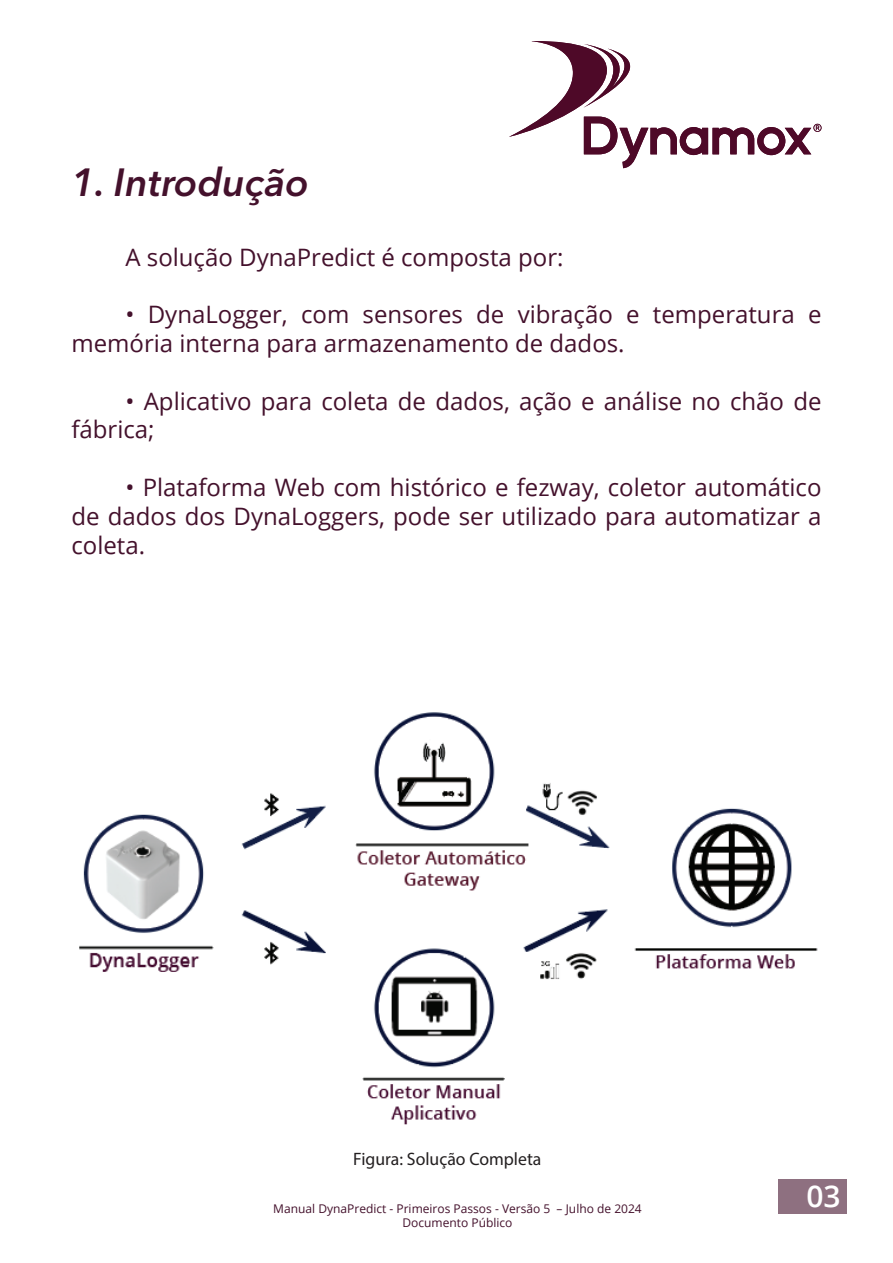
<style>
.page{position:relative;width:893px;height:1263px;background:#fff}
.page>*{position:absolute;margin:0;border:0;box-sizing:border-box;transform-origin:0 0}
.t1{font:italic 600 39px "Avenir Next LT Pro";color:#44112c}
.t2{font:600 30px "Open Sans";color:#fff}
.t3{font:24px/28.8px "Open Sans";color:#44112c}
.t4{font:18px "Myriad Pro";color:#231f20}
.t5{font:12px/14.4px "Open Sans";color:#44112c;text-align:center}
</style>
<div class="page">
<img style="left:79px;top:712px;width:739px;height:413px">
<div style="left:778px;top:1179px;width:68px;height:35px;background:#8e7080"></div>
<svg style="left:509px;top:41px;width:312px;height:127px"></svg>
<h1 class="t1" style="left:71px;top:159px;width:239px">1. Introdução</h1>
<p class="t3" style="left:125px;top:242px;width:440px">A solução DynaPredict é composta por:</p>
<p class="t3" style="left:71px;top:299px;width:752px;text-indent:54px">• DynaLogger, com sensores de vibração e temperatura e memória interna para armazenamento de dados.</p>
<p class="t3" style="left:71px;top:386px;width:752px;text-indent:54px">• Aplicativo para coleta de dados, ação e análise no chão de fábrica;</p>
<p class="t3" style="left:71px;top:472px;width:752px;text-align:justify;text-indent:54px">• Plataforma Web com histórico e fezway, coletor automático de dados dos DynaLoggers, pode ser utilizado para automatizar a coleta.</p>
<p class="t4" style="left:353px;top:1147px;width:190px">Figura: Solução Completa</p>
<p class="t5" style="left:273px;top:1201px;width:370px">Manual DynaPredict - Primeiros Passos - Versão 5 – Julho de 2024<br>Documento Público</p>
<p class="t2" style="left:806px;top:1176px;width:36px">03</p>
</div>
